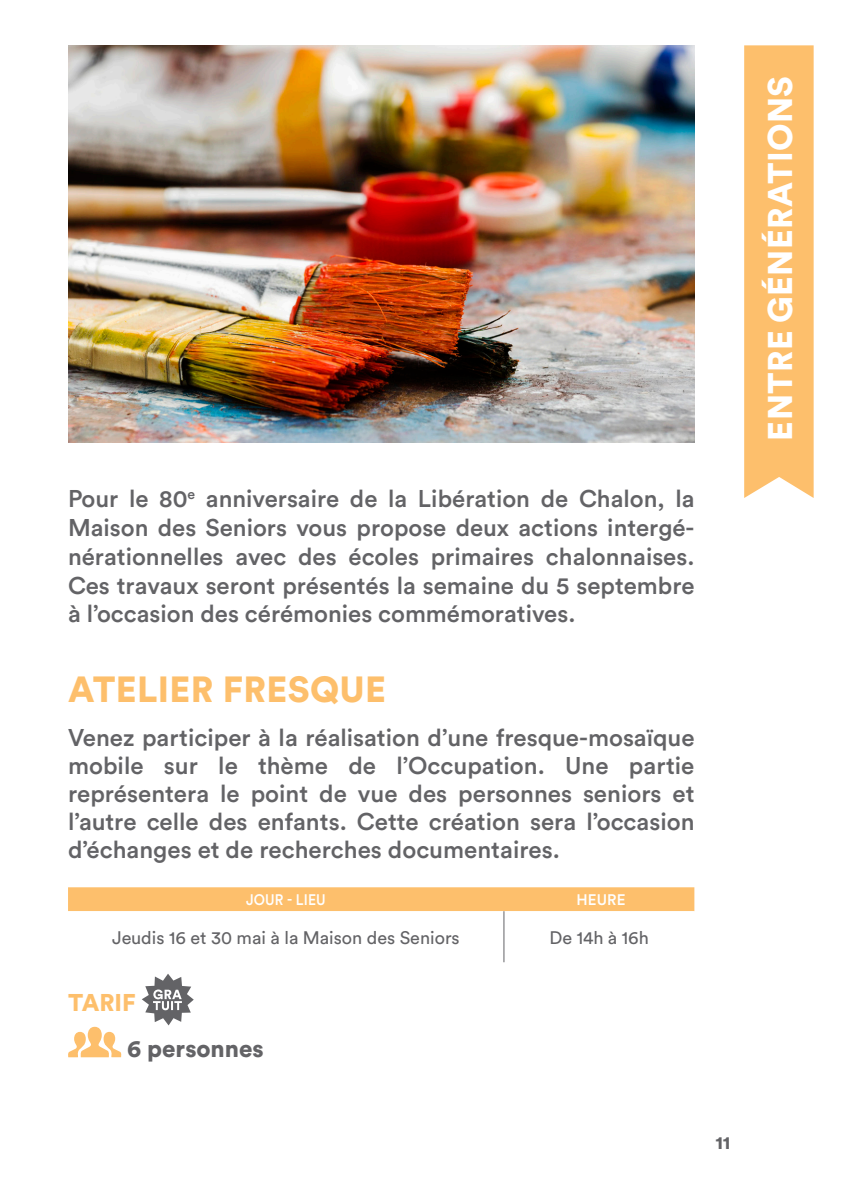
<style>
.page{position:relative;width:842px;height:1191px;background:#fff}
.page>*{position:absolute;margin:0;border:0;box-sizing:border-box;transform-origin:0 0}
._1_TITRE{font:900 36px "Circular Std";letter-spacing:.01em;color:#fdbf6c}
._0_RUBRIQUE{font:900 34px "Circular Std";letter-spacing:.01em;color:#fff}
._1_TITRE-2{font:500 24px/28.8px "Circular Std";color:#636366;text-align:justify}
._4_Soustitre{font:900 24px "Circular Std";color:#636366}
._1_TITRE-3{font:900 24px "Circular Std";color:#fdbf6c}
.t1{font:18px "Circular Std";color:#636366}
.t2{font:900 18px "Circular Std";color:#636366}
.t3{font:500 15.2px "Circular Std";letter-spacing:.01em;color:#fff;scale:.92 1}
.t4{font:500 15.2px "Circular Std";letter-spacing:.01em;color:#fff}
</style>
<div class="page">
<svg style="left:68px;top:887px;width:626px;height:75px"></svg>
<hr style="left:504px;top:911px;width:1px;height:51px;background:#636366">
<img style="left:68px;top:45px;width:626px;height:397px">
<svg style="left:142px;top:974px;width:52px;height:51px"></svg>
<svg style="left:68px;top:1026px;width:54px;height:31px"></svg>
<svg style="left:744px;top:45px;width:70px;height:453px;background:#fdc172"></svg>
<p class="_1_TITRE-2" style="left:68px;top:484px;width:628px">Pour le 80<sup>e</sup> anniversaire de la Libération de Chalon, la Maison des Seniors vous propose deux actions intergé&shy;nérationnelles avec des écoles primaires chalonnaises.<br>Ces travaux seront présentés la semaine du 5 septembre à l’occasion des cérémonies commémoratives.</p>
<p class="_1_TITRE" style="left:68px;top:666px;width:320px">ATELIER FRESQUE</p>
<p class="_1_TITRE-2" style="left:68px;top:723px;width:628px;line-height:28px">Venez participer à la réalisation d’une fresque-mosaïque mobile sur le thème de l’Occupation. Une partie représentera le point de vue des personnes seniors et l’autre celle des enfants. Cette création sera l’occasion d’échanges et de recherches documentaires.</p>
<p class="t3" style="left:246px;top:890px;width:88px">JOUR - LIEU</p>
<p class="t4" style="left:576px;top:890px;width:51px">HEURE</p>
<p class="t1" style="left:112px;top:926px;width:349px">Jeudis 16 et 30 mai à la Maison des Seniors</p>
<p class="t1" style="left:549px;top:926px;width:101px">De 14h à 16h</p>
<p class="_1_TITRE-3" style="left:68px;top:986px;width:69px">TARIF</p>
<p class="_4_Soustitre" style="left:127px;top:1032px;width:138px">6 personnes</p>
<p class="t2" style="left:715px;top:1130px;width:17px">11</p>
<p class="_0_RUBRIQUE" style="left:758px;top:440px;width:366px;rotate:-90deg">ENTRE GÉNÉRATIONS</p>
</div>
